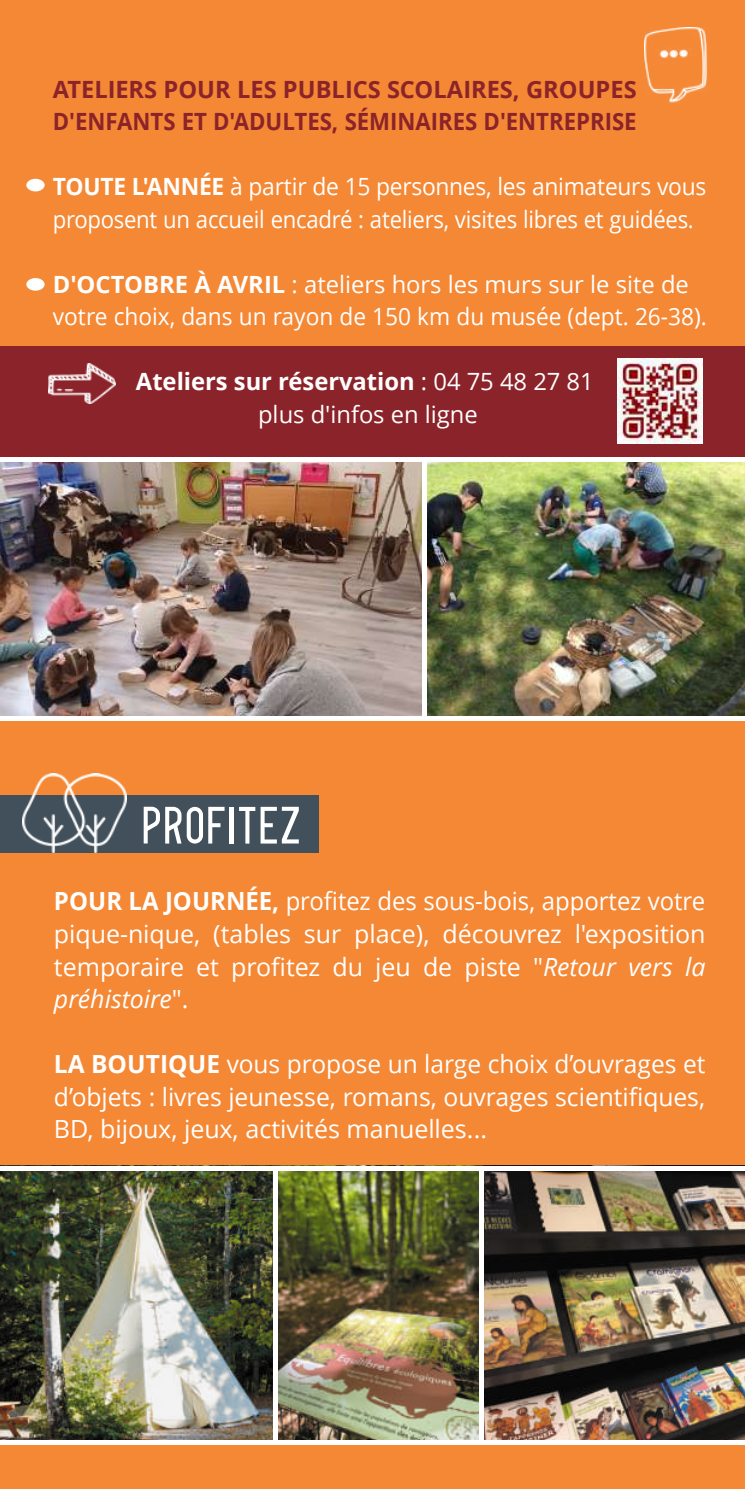
<style>
.page{position:relative;width:745px;height:1489px;background:#fff}
.page>*{position:absolute;margin:0;border:0;box-sizing:border-box;transform-origin:0 0}
.t1{font:500 52.5px "Alpha";color:#fff}
.t2{font:25px/32.5px "Open Sans";color:#fff;text-align:justify;scale:.96 1}
.t3{font:25px/32.5px "Open Sans";color:#fff;text-align:justify}
.t4{font:23.75px/32.5px "Open Sans";letter-spacing:-.01em;color:#fff}
.t5{font:23.75px/32.5px "Open Sans";letter-spacing:-.01em;color:#fff;scale:.96 1}
.t6{font:700 23.75px/32.5px "Open Sans";color:#8b232a}
.s1{font-weight:700}
.s2{font-style:italic}
</style>
<div class="page">
<div style="left:0;top:0;width:744px;height:1488px;background:#f48835"></div>
<img style="left:426px;top:461px;width:318px;height:255px">
<div style="left:0;top:795px;width:318px;height:57px;background:#42505b"></div>
<img style="left:0;top:461px;width:421px;height:255px">
<div style="left:0;top:716px;width:744px;height:5px;background:#fff"></div>
<img style="left:23px;top:773px;width:103px;height:79px">
<img style="left:0;top:1170px;width:744px;height:269px">
<div style="left:0;top:1165px;width:744px;height:5px;background:#fff"></div>
<div style="left:0;top:1439px;width:744px;height:5px;background:#fff"></div>
<div style="left:26px;top:179px;width:19px;height:12px;background:#fff;border-radius:50%"></div>
<div style="left:26px;top:278px;width:19px;height:13px;background:#fff;border-radius:50%"></div>
<div style="left:0;top:346px;width:744px;height:113px;background:#8b232a"></div>
<img style="left:49px;top:363px;width:66px;height:40px">
<img style="left:644px;top:27px;width:64px;height:76px">
<img style="left:617px;top:358px;width:84px;height:85px">
<div style="left:0;top:456px;width:744px;height:5px;background:#fff"></div>
<hr style="left:273px;top:1169px;width:4px;height:271px;background:#fff">
<div style="left:478px;top:1169px;width:5px;height:271px;background:#fff"></div>
<div style="left:421px;top:461px;width:5px;height:259px;background:#fff"></div>
<p class="t6" style="left:53px;top:72px;width:585px">ATELIERS POUR LES PUBLICS SCOLAIRES, GROUPES<br>D'ENFANTS ET D'ADULTES, SÉMINAIRES D'ENTREPRISE</p>
<p class="t5" style="left:53px;top:170px;width:681px"><span class="s1">TOUTE L'ANNÉE</span> à partir de 15 personnes, les animateurs vous proposent un accueil encadré : ateliers, visites libres et guidées.</p>
<p class="t4" style="left:53px;top:267px;width:655px"><span class="s1">D'OCTOBRE À AVRIL</span> : ateliers hors les murs sur le site de votre choix, dans un rayon de 150 km du musée (dept. 26-38).</p>
<p class="t4" style="left:136px;top:365px;width:459px;text-align:center"><span class="s1">Ateliers sur réservation</span> : 04 75 48 27 81 plus d'infos en ligne</p>
<h1 class="t1" style="left:141px;top:803px;width:162px">PRØFÏTËZ</h1>
<p class="t2" style="left:54px;top:884px;width:679px"><span class="s1">POUR LA JOURNÉE,</span> profitez des sous-bois, apportez votre pique-nique, (tables sur place), découvrez l'exposition temporaire et profitez du jeu de piste "<span class="s2">Retour vers la préhistoire</span>".</p>
<p class="t3" style="left:54px;top:1047px;width:652px"><span class="s1">LA BOUTIQUE</span> vous propose un large choix d’ouvrages et d’objets : livres jeunesse, romans, ouvrages scientifiques, BD, bijoux, jeux, activités manuelles...</p>
</div>
